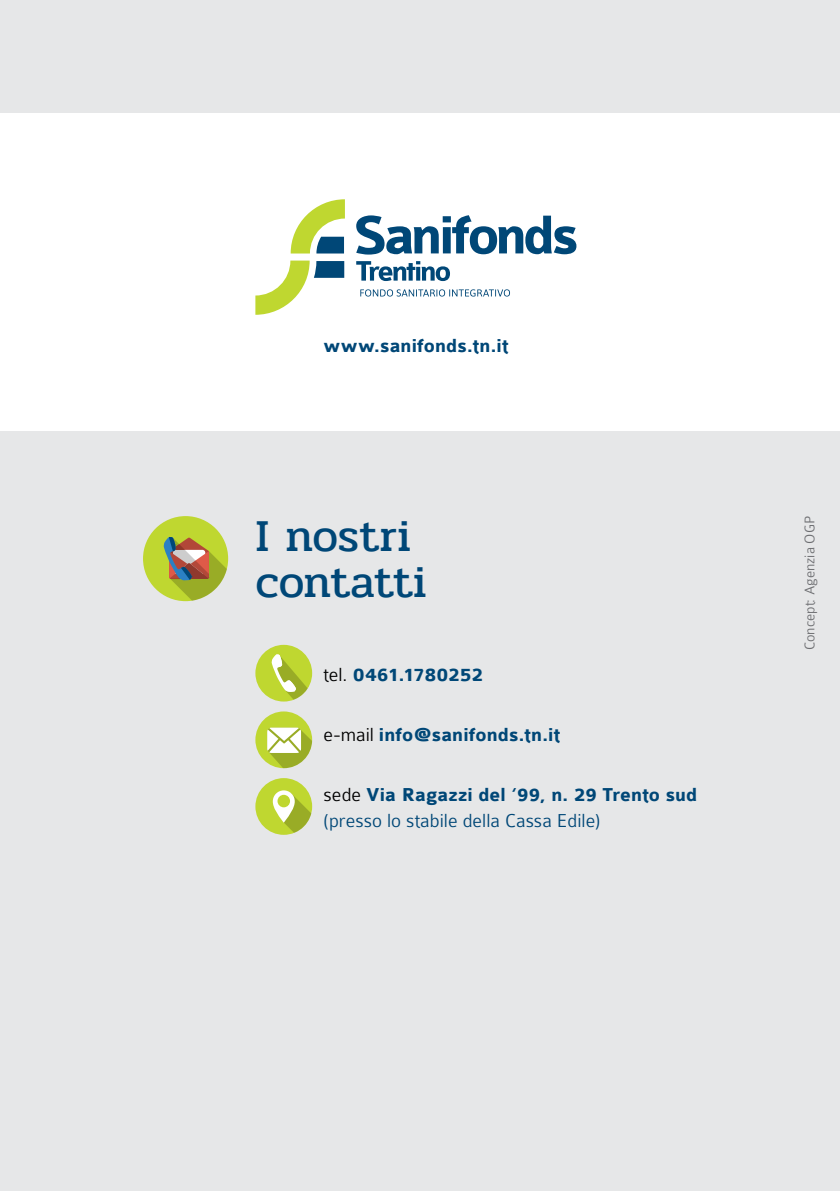
<style>
.page{position:relative;width:840px;height:1191px;background:#fff}
.page>*{position:absolute;margin:0;border:0;box-sizing:border-box;transform-origin:0 0}
.t1{font:46px/46px "Pridi";letter-spacing:-.01em;color:#004777}
.t2{font:300 20px/26px "Colaborate";letter-spacing:.005em;color:#004777}
.t3{font:700 20px "Colaborate";letter-spacing:.01em;color:#004777}
.t4{font:300 15px "Colaborate";color:#6d6e71}
.s1{font-weight:300;color:#000}
.s2{color:#000}
.s3{font-weight:700}
</style>
<div class="page">
<div style="left:0;top:0;width:839px;height:1191px;background:#e6e7e8"></div>
<div style="left:0;top:113px;width:839px;height:318px;background:#fff"></div>
<svg style="left:290px;top:199px;width:55px;height:54px"></svg>
<svg style="left:255px;top:260px;width:89px;height:55px"></svg>
<svg style="left:356px;top:215px;width:220px;height:39px"></svg>
<svg style="left:356px;top:261px;width:94px;height:20px"></svg>
<svg style="left:360px;top:289px;width:149px;height:7px"></svg>
<div style="left:143px;top:516px;width:85px;height:85px;background:#bfd730;border-radius:50%"></div>
<svg style="left:163px;top:537px;width:64px;height:63px"></svg>
<div style="left:255px;top:711px;width:57px;height:57px;background:#bfd730;border-radius:50%"></div>
<svg style="left:267px;top:727px;width:45px;height:41px"></svg>
<div style="left:255px;top:778px;width:57px;height:57px;background:#bfd730;border-radius:50%"></div>
<svg style="left:272px;top:790px;width:39px;height:43px"></svg>
<div style="left:255px;top:645px;width:57px;height:56px;background:#bfd730;border-radius:50%"></div>
<svg style="left:271px;top:654px;width:36px;height:46px"></svg>
<p class="t3" style="left:323px;top:335px;width:186px">www.sanifonds.tn.it</p>
<h1 class="t1" style="left:255px;top:513px;width:173px">I nostri contatti</h1>
<p class="t3" style="left:323px;top:664px;width:161px"><span class="s1">tel.</span> 0461.1780252</p>
<p class="t3" style="left:323px;top:724px;width:238px"><span class="s1">e-mail</span> info@sanifonds.tn.it</p>
<p class="t2" style="left:323px;top:781px;width:375px"><span class="s2">sede</span> <span class="s3">Via Ragazzi del ‘99, n. 29 Trento sud </span>(presso lo stabile della Cassa Edile)</p>
<p class="t4" style="left:801px;top:650px;width:136px;rotate:-90deg">Concept: Agenzia OGP</p>
</div>
